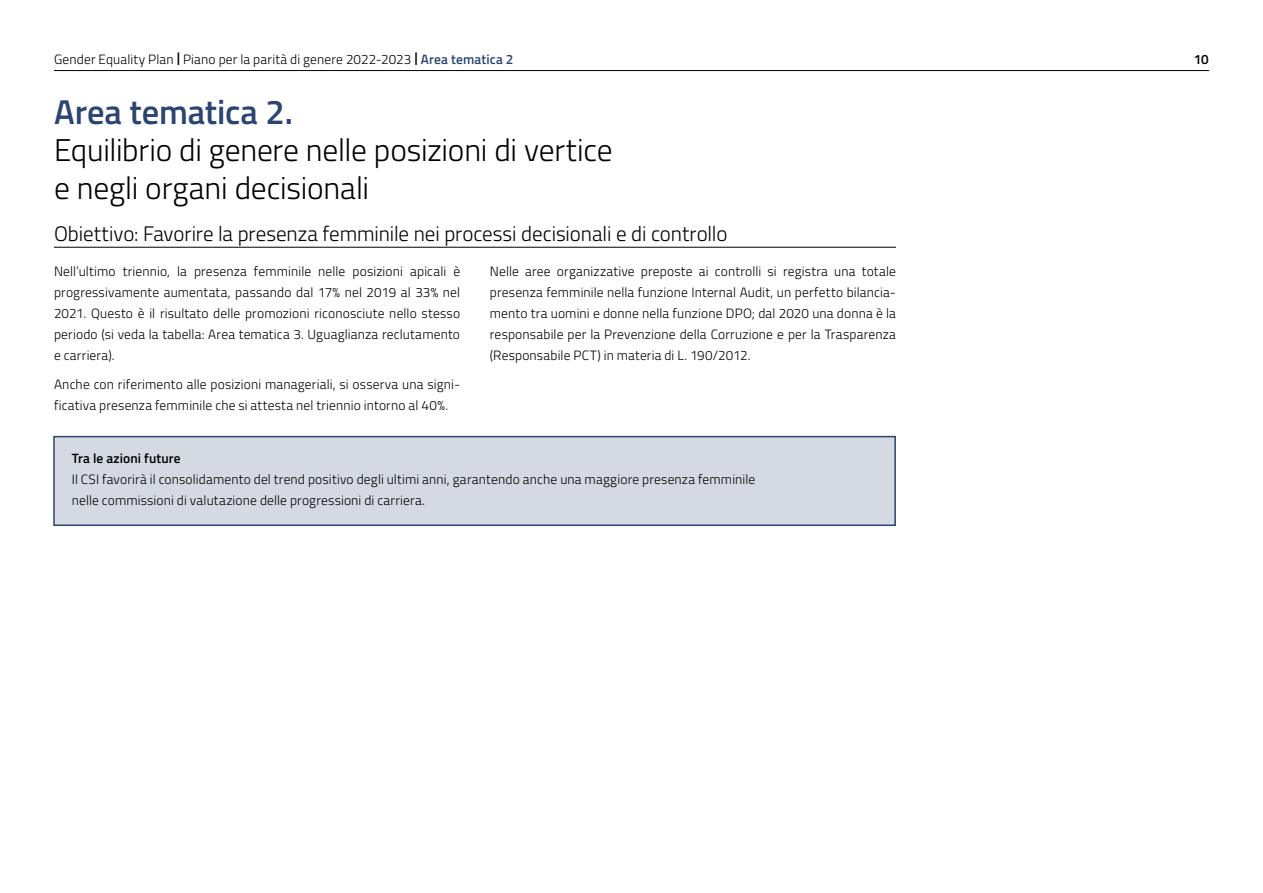
<style>
.page{position:relative;width:1263px;height:893px;background:#fff}
.page>*{position:absolute;margin:0;border:0;box-sizing:border-box;transform-origin:0 0}
.t1{font:600 34.5px "Titillium Web";letter-spacing:-.005em;color:#2b4570}
.t2{font:300 31.5px/37.8px "Titillium Web";letter-spacing:-.005em;color:#000}
.t3{font:300 21px "Titillium Web";letter-spacing:-.005em;color:#000}
.t4{font:300 13.5px/21px "Titillium Web";letter-spacing:.01em;color:#000;text-align:justify}
.t5{font:600 13.5px "Titillium Web";letter-spacing:.01em;color:#000}
.s1{font-weight:600}
.s2{font-weight:600;color:#2b4570}
</style>
<div class="page">
<hr style="left:54px;top:70px;width:1155px;height:1px;background:#000">
<hr style="left:54px;top:247px;width:842px;height:1px;background:#000">
<div style="left:54px;top:437px;width:841px;height:88px;background:#d5dae2"></div>
<div style="left:53px;top:436px;width:843px;height:90px;border:2px solid #2b4570"></div>
<p class="t4" style="left:54px;top:48px;width:461px">Gender Equality Plan <span class="s1">|</span> Piano per la parità di genere 2022-2023 <span class="s1">|</span> <span class="s2">Area tematica 2</span></p>
<p class="t5" style="left:1194px;top:49px;width:16px">10</p>
<h1 class="t1" style="left:54px;top:86px;width:240px">Area tematica 2.</h1>
<h2 class="t2" style="left:54px;top:130px;width:560px">Equilibrio di genere nelle posizioni di vertice e negli organi decisionali</h2>
<h3 class="t3" style="left:54px;top:218px;width:675px">Obiettivo: Favorire la presenza femminile nei processi decisionali e di controllo</h3>
<p class="t4" style="left:54px;top:260px;width:408px">Nell’ultimo triennio, la presenza femminile nelle posizioni apicali è progressivamente aumentata, passando dal 17% nel 2019 al 33% nel 2021. Questo è il risultato delle promozioni riconosciute nello stesso periodo (si veda la tabella: Area tematica 3. Uguaglianza reclutamento e carriera).</p>
<p class="t4" style="left:54px;top:373px;width:408px">Anche con riferimento alle posizioni manageriali, si osserva una signi&shy;ficativa presenza femminile che si attesta nel triennio intorno al 40%.</p>
<p class="t4" style="left:490px;top:260px;width:408px">Nelle aree organizzative preposte ai controlli si registra una totale presenza femminile nella funzione Internal Audit, un perfetto bilancia&shy;mento tra uomini e donne nella funzione DPO; dal 2020 una donna è la responsabile per la Prevenzione della Corruzione e per la Trasparenza (Responsabile PCT) in materia di L. 190/2012.</p>
<p class="t5" style="left:72px;top:448px;width:111px">Tra le azioni future</p>
<p class="t4" style="left:72px;top:468px;width:685px">Il CSI favorirà il consolidamento del trend positivo degli ultimi anni, garantendo anche una maggiore presenza femminile nelle commissioni di valutazione delle progressioni di carriera.</p>
</div>
